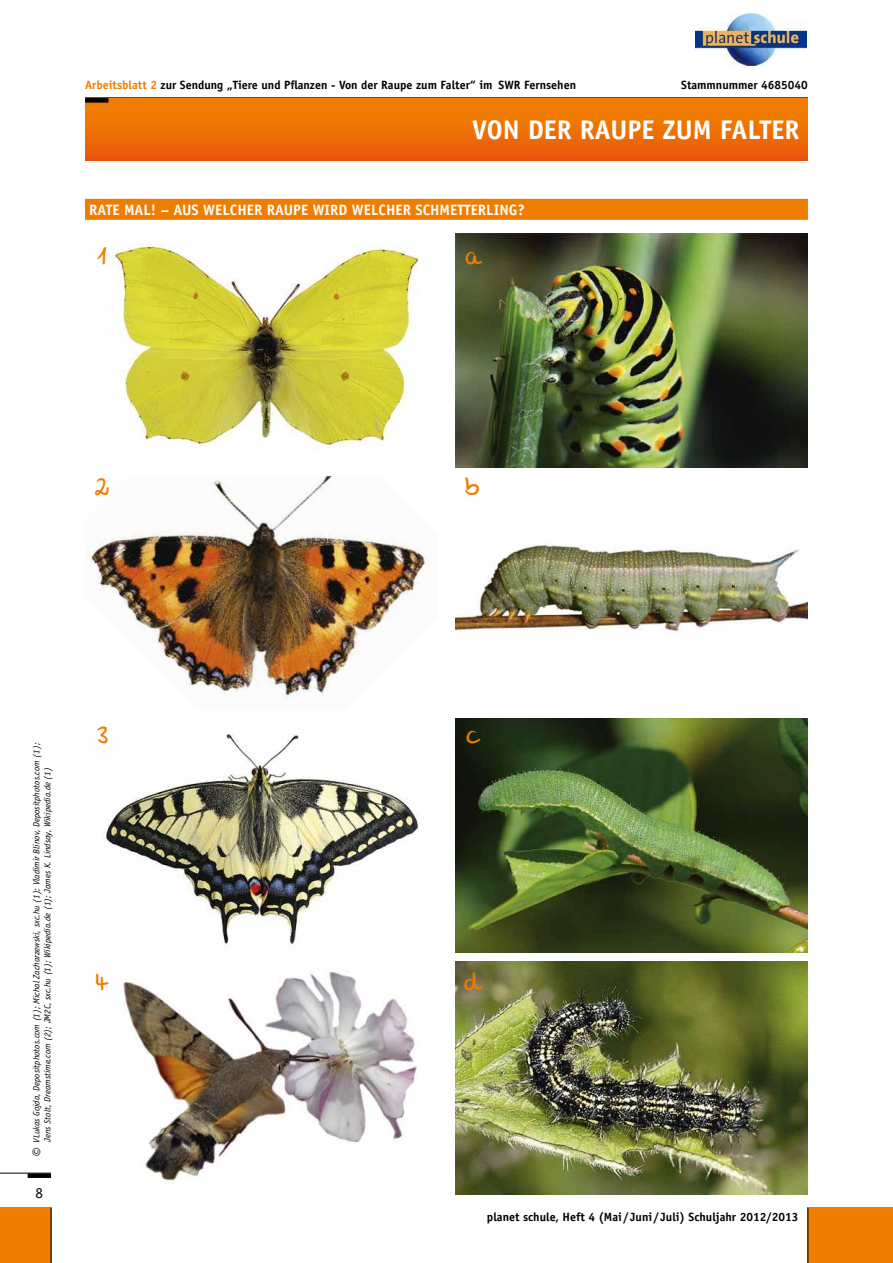
<style>
.page{position:relative;width:893px;height:1263px;background:#fff}
.page>*{position:absolute;margin:0;border:0;box-sizing:border-box;transform-origin:0 0}
.t1{font:700 27px "Officina Sans Std";color:#fff}
.t2{font:27px "Stone Handwriting";color:#ef7d00}
.t3{font:700 15px "Officina Sans Std";color:#fff}
.t4{font:15px "Officina Sans Std";color:#000}
.t5{font:700 12px "Officina Sans Std";color:#000}
.t6{font:italic 9px/10.8px "Officina Sans Std";color:#000}
.s1{color:#ef7d00}
.s2{font-size:16.5px}
</style>
<div class="page">
<hr style="left:85px;top:97px;width:723px;height:1px;background:#000">
<div style="left:808px;top:1208px;width:85px;height:55px;background:#ef7d00"></div>
<hr style="left:807px;top:1208px;width:1px;height:55px;background:#000">
<div style="left:85px;top:99px;width:723px;height:62px;background:linear-gradient(to bottom,#f18500,#ea570d)"></div>
<hr style="left:0;top:1173px;width:51px;height:1px;background:#000">
<div style="left:28px;top:1173px;width:23px;height:5px;background:#000"></div>
<div style="left:85px;top:98px;width:23px;height:5px;background:#000"></div>
<div style="left:0;top:1208px;width:51px;height:55px;background:#ef7d00"></div>
<hr style="left:51px;top:1208px;width:1px;height:55px;background:#000">
<div style="left:85px;top:199px;width:723px;height:21px;background:#ef7d00"></div>
<img style="left:106px;top:244px;width:313px;height:207px">
<img style="left:88px;top:476px;width:344px;height:223px">
<img style="left:104px;top:733px;width:315px;height:214px">
<img style="left:123px;top:972px;width:295px;height:209px">
<img style="left:455px;top:234px;width:353px;height:234px">
<img style="left:455px;top:543px;width:353px;height:90px">
<img style="left:455px;top:719px;width:353px;height:233px">
<img style="left:455px;top:961px;width:353px;height:234px">
<img style="left:695px;top:14px;width:112px;height:52px">
<h3 class="t5" style="left:85px;top:78px;width:493px"><span class="s1">Arbeitsblatt 2</span> zur Sendung „Tiere und Pflanzen - Von der Raupe zum Falter“ im SWR Fernsehen</h3>
<h3 class="t5" style="left:681px;top:78px;width:128px">Stammnummer 4685040</h3>
<h1 class="t1" style="left:472px;top:113px;width:329px">Von der Raupe zum Falter</h1>
<h2 class="t3" style="left:89px;top:200px;width:17px">Rate</h2>
<h2 class="t3" style="left:124px;top:200px;width:325px">mal! – Aus welcher Raupe wird welcher Schmetter</h2>
<h2 class="t3" style="left:486px;top:200px;width:40px">ling?</h2>
<h1 class="t2" style="left:96px;top:241px;width:13px">1</h1>
<h1 class="t2" style="left:465px;top:241px;width:15px">a</h1>
<h1 class="t2" style="left:94px;top:472px;width:18px">2</h1>
<h1 class="t2" style="left:465px;top:472px;width:16px">b</h1>
<p class="t6" style="left:31px;top:1142px;width:401px;text-indent:-15px;rotate:-90deg"><span class="s2">©</span> VLukas Gojda, Depositphotos.com (1); Michal Zacharzewski, sxc.hu (1); Vladimir Blinov, Depositphotos.com (1);<br>Jens Stolt, Dreamstime.com (2); JM2C, sxc.hu (1); Wikipedia.de (1); James K. Lindsay, Wikipedia.de (1)</p>
<h2 class="t4" style="left:36px;top:1184px;width:9px">8</h2>
<h1 class="t2" style="left:96px;top:720px;width:14px">3</h1>
<h1 class="t2" style="left:466px;top:720px;width:14px">c</h1>
<h1 class="t2" style="left:95px;top:967px;width:16px">4</h1>
<h1 class="t2" style="left:464px;top:967px;width:18px">d</h1>
<h3 class="t5" style="left:487px;top:1209px;width:313px">planet schule, Heft 4 (Mai / Juni / Juli) Schuljahr 2012/2013</h3>
</div>
